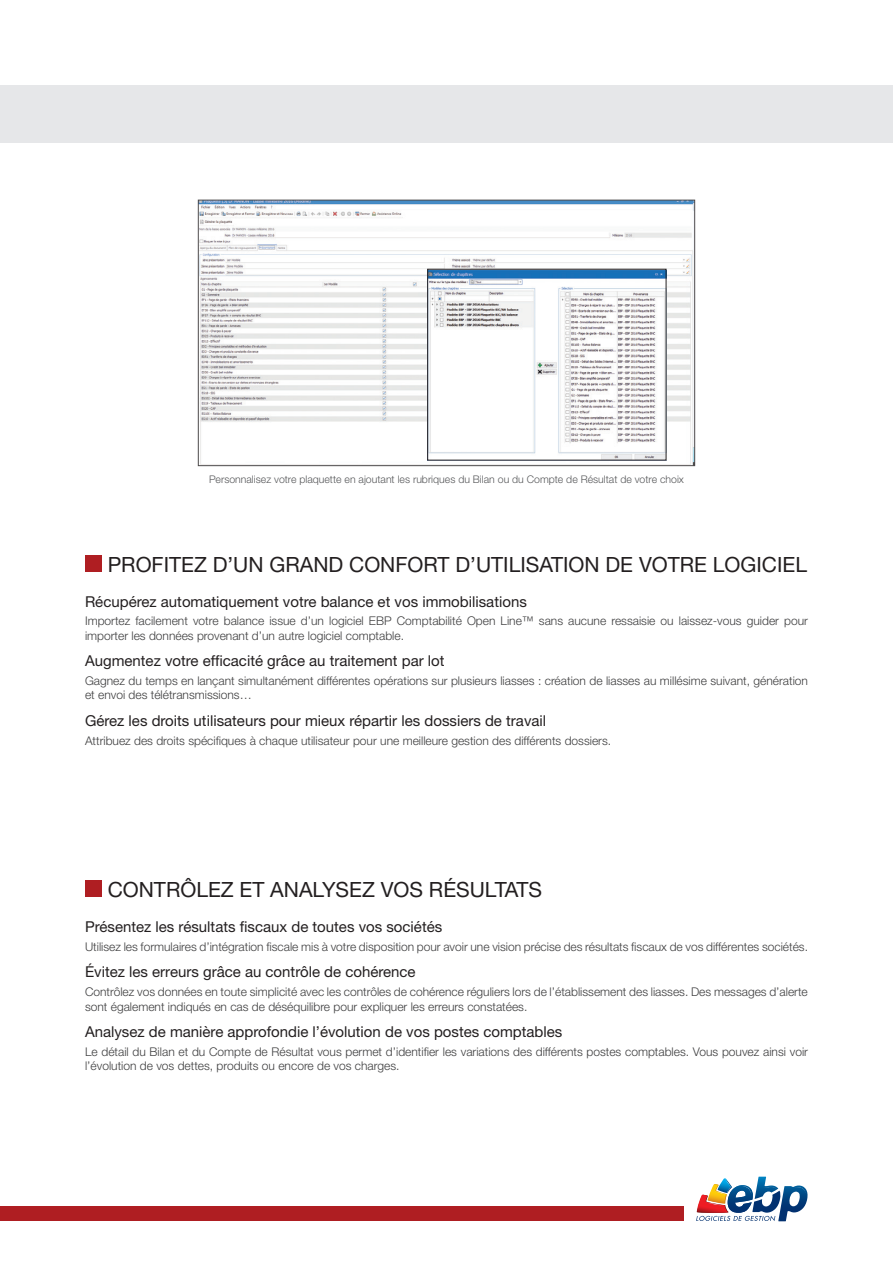
<style>
.page{position:relative;width:893px;height:1263px;background:#fff}
.page>*{position:absolute;margin:0;border:0;box-sizing:border-box;transform-origin:0 0}
.t1{font:21px "Helvetica Neue LT Std";color:#231f20}
.t2{font:15px "Helvetica Neue LT Std";color:#231f20}
.t3{font:300 12px/14.4px "Helvetica Neue LT Std";color:#3e3e3f}
.t4{font:300 10.5px "Helvetica Neue LT Std";color:#57585a}
</style>
<div class="page">
<div style="left:0;top:85px;width:893px;height:57px;background:#e6e7e9"></div>
<div style="left:0;top:1206px;width:683px;height:15px;background:#af1e22"></div>
<svg style="left:696px;top:1177px;width:112px;height:44px"></svg>
<img style="left:200px;top:202px;width:493px;height:262px">
<img style="left:429px;top:271px;width:235px;height:187px">
<div style="left:427px;top:269px;width:239px;height:191px;border:1px solid #231f20"></div>
<div style="left:85px;top:555px;width:17px;height:17px;background:#af1e22"></div>
<div style="left:85px;top:880px;width:17px;height:17px;background:#af1e22"></div>
<p class="t4" style="left:209px;top:473px;width:476px">Personnalisez votre plaquette en ajoutant les rubriques du Bilan ou du Compte de Résultat de votre choix</p>
<h1 class="t1" style="left:108px;top:552px;width:701px">PROFITEZ D’UN GRAND CONFORT D’UTILISATION DE VOTRE LOGICIEL</h1>
<p class="t2" style="left:85px;top:592px;width:443px">Récupérez automatiquement votre balance et vos immobilisations</p>
<p class="t3" style="left:85px;top:614px;width:724px">Importez facilement votre balance issue d’un logiciel EBP Comptabilité Open Line™ sans aucune ressaisie ou laissez-vous guider pour importer les données provenant d’un autre logiciel comptable.</p>
<p class="t2" style="left:85px;top:652px;width:361px">Augmentez votre efficacité grâce au traitement par lot</p>
<p class="t3" style="left:85px;top:673px;width:724px">Gagnez du temps en lançant simultanément différentes opérations sur plusieurs liasses : création de liasses au millésime suivant, génération et envoi des télétransmissions…</p>
<p class="t2" style="left:85px;top:712px;width:463px">Gérez les droits utilisateurs pour mieux répartir les dossiers de travail</p>
<p class="t3" style="left:85px;top:733px;width:528px">Attribuez des droits spécifiques à chaque utilisateur pour une meilleure gestion des différents dossiers.</p>
<h1 class="t1" style="left:108px;top:877px;width:436px">CONTRÔLEZ ET ANALYSEZ VOS RÉSULTATS</h1>
<p class="t2" style="left:85px;top:918px;width:359px">Présentez les résultats fiscaux de toutes vos sociétés</p>
<p class="t3" style="left:85px;top:939px;width:724px">Utilisez les formulaires d’intégration fiscale mis à votre disposition pour avoir une vision précise des résultats fiscaux de vos différentes sociétés.</p>
<p class="t2" style="left:85px;top:963px;width:332px">Évitez les erreurs grâce au contrôle de cohérence</p>
<p class="t3" style="left:85px;top:984px;width:724px">Contrôlez vos données en toute simplicité avec les contrôles de cohérence réguliers lors de l’établissement des liasses. Des messages d’alerte sont également indiqués en cas de déséquilibre pour expliquer les erreurs constatées.</p>
<p class="t2" style="left:85px;top:1023px;width:479px">Analysez de manière approfondie l’évolution de vos postes comptables</p>
<p class="t3" style="left:85px;top:1044px;width:724px">Le détail du Bilan et du Compte de Résultat vous permet d’identifier les variations des différents postes comptables. Vous pouvez ainsi voir l’évolution de vos dettes, produits ou encore de vos charges.</p>
</div>
